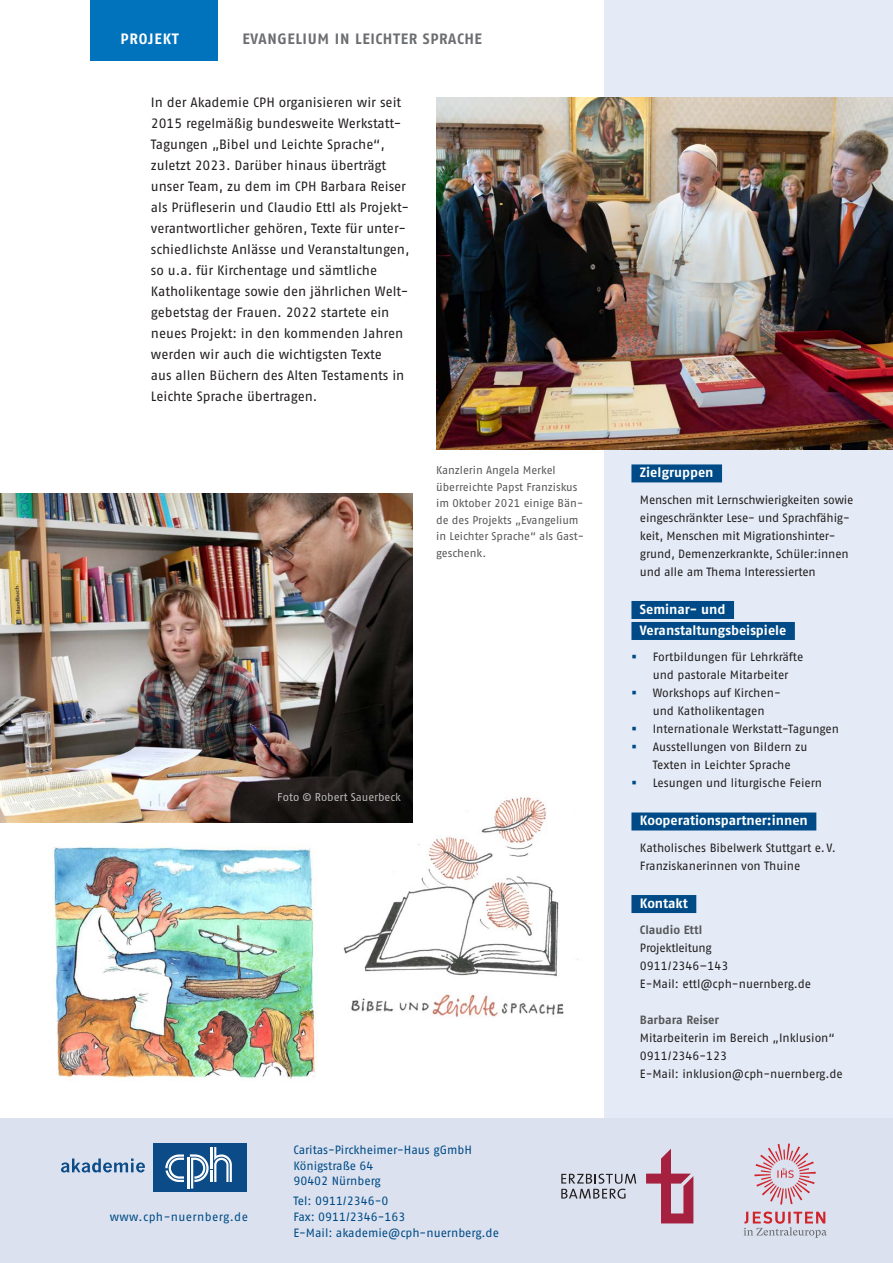
<style>
.page{position:relative;width:893px;height:1263px;background:#fff}
.page>*{position:absolute;margin:0;border:0;box-sizing:border-box;transform-origin:0 0}
.t1{font:15px "Fago No Bold TF";letter-spacing:.04em;color:#6c6d70}
.t2{font:15px "Fago No Bold TF";letter-spacing:.05em;color:#fff}
.t3{font:13.5px/21px "Fago No Tf";letter-spacing:-.005em;color:#231f20}
.t4{font:13.5px/21px "Fago No Bold TF";color:#fff}
.t5{font:12px/18px "Fago No Tf";letter-spacing:-.01em;color:#231f20}
.t6{font:12px/15.8px "Fago No Tf";color:#004b87}
.t7{font:12px "Fago No Bold TF";color:#57585a}
.t8{font:12px "Fago No Tf";letter-spacing:.035em;color:#004b87}
.t9{font:11.25px/16.5px "Fago No Tf";letter-spacing:-.005em;color:#57585a}
.t10{font:11.25px "Fago No Tf";letter-spacing:-.005em;color:#fff}
</style>
<div class="page">
<img style="left:339px;top:793px;width:239px;height:225px">
<div style="left:604px;top:0;width:289px;height:1263px;background:#e4ebf6"></div>
<div style="left:631px;top:464px;width:91px;height:18px;background:#004b87"></div>
<div style="left:631px;top:601px;width:103px;height:18px;background:#004b87"></div>
<div style="left:631px;top:622px;width:164px;height:18px;background:#004b87"></div>
<div style="left:631px;top:812px;width:185px;height:18px;background:#004b87"></div>
<div style="left:631px;top:895px;width:65px;height:18px;background:#004b87"></div>
<img style="left:52px;top:847px;width:265px;height:233px">
<div style="left:90px;top:0;width:127px;height:61px;background:#0073bc"></div>
<img style="left:436px;top:97px;width:457px;height:353px">
<img style="left:0;top:493px;width:412px;height:329px">
<div style="left:0;top:1118px;width:893px;height:145px;background:#dbe1ee"></div>
<svg style="left:646px;top:1149px;width:47px;height:74px"></svg>
<svg style="left:561px;top:1174px;width:75px;height:25px"></svg>
<svg style="left:744px;top:1211px;width:83px;height:27px"></svg>
<svg style="left:754px;top:1143px;width:62px;height:61px"></svg>
<svg style="left:61px;top:1158px;width:84px;height:14px"></svg>
<div style="left:153px;top:1143px;width:94px;height:49px;background:#0b4b88"></div>
<svg style="left:165px;top:1154px;width:19px;height:28px"></svg>
<hr style="left:188px;top:1156px;width:2px;height:32px;background:#fff">
<svg style="left:190px;top:1147px;width:42px;height:41px"></svg>
<p class="t2" style="left:121px;top:29px;width:60px">PROJEKT</p>
<p class="t1" style="left:242px;top:29px;width:241px">EVANGELIUM IN LEICHTER SPRACHE</p>
<p class="t3" style="left:151px;top:92px;width:260px">In der Akademie CPH organisieren wir seit 2015 regelmäßig bundesweite Werkstatt-Tagungen „Bibel und Leichte Sprache“, zuletzt 2023. Darüber hinaus überträgt unser Team, zu dem im CPH Barbara Reiser als Prüfleserin und Claudio Ettl als Projekt&shy;verantwortlicher gehören, Texte für unter&shy;schiedlichste Anlässe und Veranstaltungen, so u.a. für Kirchentage und sämtliche Katholikentage sowie den jährlichen Welt&shy;gebetstag der Frauen. 2022 startete ein neues Projekt: in den kommenden Jahren werden wir auch die wichtigsten Texte<br>aus allen Büchern des Alten Testaments in Leichte Sprache übertragen.</p>
<p class="t9" style="left:436px;top:462px;width:149px">Kanzlerin Angela Merkel überreichte Papst Franziskus im Oktober 2021 einige Bän&shy;de des Projekts „Evangelium in Leichter Sprache“ als Gast&shy;geschenk.</p>
<p class="t10" style="left:278px;top:790px;width:125px">Foto © Robert Sauerbeck</p>
<p class="t8" style="left:110px;top:1210px;width:140px">www.cph-nuernberg.de</p>
<p class="t6" style="left:293px;top:1141px;width:180px">Caritas-Pirckheimer-Haus gGmbH<br>Königstraße 64<br>90402 Nürnberg</p>
<p class="t6" style="left:293px;top:1193px;width:207px">Tel: 0911/2346-0<br>Fax: 0911/2346-163<br>E-Mail: akademie@cph-nuernberg.de</p>
<p class="t4" style="left:640px;top:462px;width:75px">Zielgruppen</p>
<p class="t5" style="left:640px;top:490px;width:215px">Menschen mit Lernschwierigkeiten sowie eingeschränkter Lese- und Sprachfähig&shy;keit, Menschen mit Migrationshinter&shy;grund, Demenzerkrankte, Schüler:innen und alle am Thema Interessierten</p>
<p class="t4" style="left:640px;top:598px;width:148px">Seminar- und<br>Veranstaltungsbeispiele</p>
<p class="t5" style="left:653px;top:648px;width:188px">Fortbildungen für Lehrkräfte<br>und pastorale Mitarbeiter<br>Workshops auf Kirchen-<br>und Katholikentagen<br>Internationale Werkstatt-Tagungen<br>Ausstellungen von Bildern zu<br>Texten in Leichter Sprache<br>Lesungen und liturgische Feiern</p>
<p class="t4" style="left:640px;top:810px;width:169px">Kooperationspartner:innen</p>
<p class="t5" style="left:640px;top:838px;width:197px">Katholisches Bibelwerk Stuttgart e.V.<br>Franziskanerinnen von Thuine</p>
<p class="t4" style="left:640px;top:892px;width:49px">Kontakt</p>
<p class="t7" style="left:640px;top:923px;width:64px">Claudio Ettl</p>
<p class="t5" style="left:640px;top:939px;width:173px">Projektleitung<br>0911/2346–143<br>E-Mail: ettl@cph-nuernberg.de</p>
<p class="t7" style="left:640px;top:1013px;width:81px">Barbara Reiser</p>
<p class="t5" style="left:640px;top:1029px;width:204px">Mitarbeiterin im Bereich „Inklusion“<br>0911/2346-123<br>E-Mail: inklusion@cph-nuernberg.de</p>
</div>
